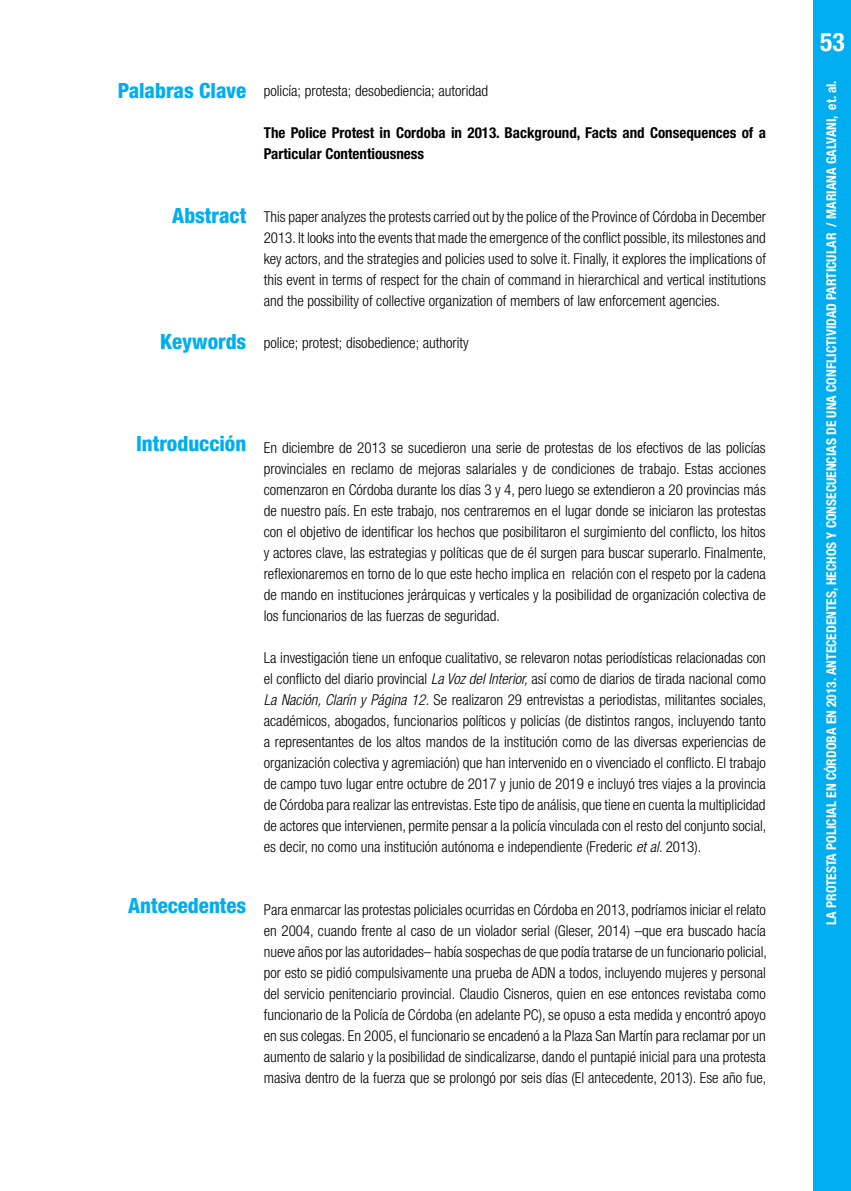
<style>
.page{position:relative;width:851px;height:1191px;background:#fff}
.page>*{position:absolute;margin:0;border:0;box-sizing:border-box;transform-origin:0 0}
.t1{font:700 condensed 25.5px "Helvetica Neue LT Std";color:#fff}
.t2{font:800 condensed 21px "Helvetica Neue LT Std";color:#00aeef}
.t3{font:300 condensed 15px/21px "Helvetica Neue LT Std";color:#000;text-align:justify}
.t4{font:700 condensed 15px/21px "Helvetica Neue LT Std";color:#000}
.t5{font:700 condensed 13.5px "Helvetica Neue LT Std";color:#fff}
.s1{font-style:italic}
</style>
<div class="page">
<div style="left:813px;top:0;width:37px;height:1191px;background:#00aeef"></div>
<h2 class="t2" style="left:118px;top:77px;width:130px">Palabras Clave</h2>
<p class="t3" style="left:264px;top:80px;width:226px">policía; protesta; desobediencia; autoridad</p>
<p class="t4" style="left:264px;top:122px;width:503px">The Police Protest in Cordoba in 2013. Background, Facts and Consequences of a<br>Particular Contentiousness</p>
<h2 class="t2" style="left:172px;top:203px;width:76px">Abstract</h2>
<h2 class="t2" style="left:160px;top:328px;width:88px">Keywords</h2>
<p class="t3" style="left:264px;top:206px;width:503px">This paper analyzes the protests carried out by the police of the Province of Córdoba in December 2013. It looks into the events that made the emergence of the conflict possible, its milestones and key actors, and the strategies and policies used to solve it. Finally, it explores the implications of this event in terms of respect for the chain of command in hierarchical and vertical institutions and the possibility of collective organization of members of law enforcement agencies.</p>
<p class="t3" style="left:264px;top:332px;width:206px">police; protest; disobedience; authority</p>
<h2 class="t2" style="left:136px;top:430px;width:112px">Introducción</h2>
<h2 class="t2" style="left:128px;top:892px;width:120px">Antecedentes</h2>
<p class="t3" style="left:264px;top:437px;width:504px">En diciembre de 2013 se sucedieron una serie de protestas de los efectivos de las policías provinciales en reclamo de mejoras salariales y de condiciones de trabajo. Estas acciones comenzaron en Córdoba durante los días 3 y 4, pero luego se extendieron a 20 provincias más de nuestro país. En este trabajo, nos centraremos en el lugar donde se iniciaron las protestas con el objetivo de identificar los hechos que posibilitaron el surgimiento del conflicto, los hitos y actores clave, las estrategias y políticas que de él surgen para buscar superarlo. Finalmente, reflexionaremos en torno de lo que este hecho implica en relación con el respeto por la cadena de mando en instituciones jerárquicas y verticales y la posibilidad de organización colectiva de los funcionarios de las fuerzas de seguridad.</p>
<p class="t3" style="left:264px;top:647px;width:504px">La investigación tiene un enfoque cualitativo, se relevaron notas periodísticas relacionadas con el conflicto del diario provincial <span class="s1">La Voz del Interior,</span> así como de diarios de tirada nacional como <span class="s1">La Nación, Clarín y Página 12.</span> Se realizaron 29 entrevistas a periodistas, militantes sociales, académicos, abogados, funcionarios políticos y policías (de distintos rangos, incluyendo tanto a representantes de los altos mandos de la institución como de las diversas experiencias de organización colectiva y agremiación) que han intervenido en o vivenciado el conflicto. El trabajo de campo tuvo lugar entre octubre de 2017 y junio de 2019 e incluyó tres viajes a la provincia de Córdoba para realizar las entrevistas. Este tipo de análisis, que tiene en cuenta la multiplicidad de actores que intervienen, permite pensar a la policía vinculada con el resto del conjunto social, es decir, no como una institución autónoma e independiente (Frederic <span class="s1">et al</span>. 2013).</p>
<p class="t3" style="left:264px;top:899px;width:504px">Para enmarcar las protestas policiales ocurridas en Córdoba en 2013, podríamos iniciar el relato en 2004, cuando frente al caso de un violador serial (Gleser, 2014) –que era buscado hacía nueve años por las autoridades– había sospechas de que podía tratarse de un funcionario policial, por esto se pidió compulsivamente una prueba de ADN a todos, incluyendo mujeres y personal del servicio penitenciario provincial. Claudio Cisneros, quien en ese entonces revistaba como funcionario de la Policía de Córdoba (en adelante PC), se opuso a esta medida y encontró apoyo en sus colegas. En 2005, el funcionario se encadenó a la Plaza San Martín para reclamar por un aumento de salario y la posibilidad de sindicalizarse, dando el puntapié inicial para una protesta masiva dentro de la fuerza que se prolongó por seis días (El antecedente, 2013). Ese año fue,</p>
<h1 class="t1" style="left:820px;top:27px;width:26px">53</h1>
<p class="t5" style="left:823px;top:925px;width:846px;rotate:-90deg">LA PROTESTA POLICIAL EN CÓRDOBA EN 2013. ANTECEDENTES, HECHOS Y CONSECUENCIAS DE UNA CONFLICTIVIDAD PARTICULAR / MARIANA GALVANI, et. al.</p>
</div>
